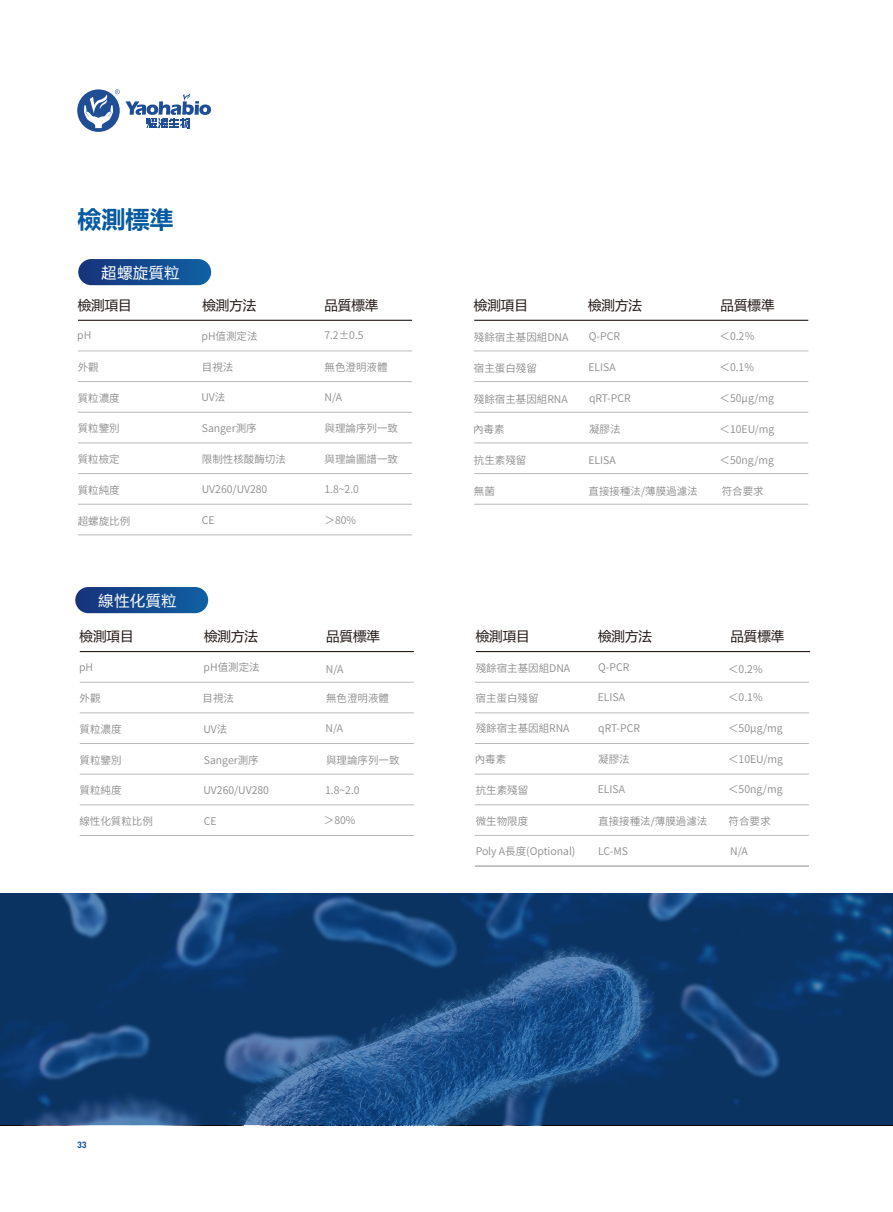
<style>
.page{position:relative;width:893px;height:1212px;background:#fff}
.page>*{position:absolute;margin:0;border:0;box-sizing:border-box;transform-origin:0 0}
.t1{font:700 24px "Microsoft Ya Hei";color:#065aa1}
.t2{font:15px "Microsoft Ya Hei";letter-spacing:.05em;color:#fff}
.t3{font:13.5px "Microsoft Ya Hei";color:#221815}
.t4{font:10.5px "Source Han Sans CN";color:#8b8b8b}
.t5{font:700 9px "DIN Pro";color:#0d509a}
</style>
<div class="page">
<div style="left:78px;top:259px;width:133px;height:26px;background:linear-gradient(to right,#19347c,#0f60a2);border-radius:13px"></div>
<hr style="left:78px;top:320px;width:334px;height:1px;background:#221815">
<hr style="left:78px;top:351px;width:334px;height:1px;background:#bababb">
<hr style="left:78px;top:381px;width:334px;height:1px;background:#bababb">
<hr style="left:78px;top:412px;width:334px;height:1px;background:#bababb">
<hr style="left:78px;top:443px;width:334px;height:1px;background:#bababb">
<hr style="left:78px;top:473px;width:334px;height:1px;background:#bababb">
<hr style="left:78px;top:504px;width:334px;height:1px;background:#bababb">
<hr style="left:78px;top:535px;width:334px;height:1px;background:#bababb">
<hr style="left:474px;top:320px;width:334px;height:1px;background:#221815">
<hr style="left:474px;top:351px;width:334px;height:1px;background:#bababb">
<hr style="left:474px;top:381px;width:334px;height:1px;background:#bababb">
<hr style="left:474px;top:412px;width:334px;height:1px;background:#bababb">
<hr style="left:474px;top:443px;width:334px;height:1px;background:#bababb">
<hr style="left:474px;top:473px;width:334px;height:1px;background:#bababb">
<hr style="left:474px;top:504px;width:334px;height:1px;background:#bababb">
<div style="left:75px;top:587px;width:133px;height:26px;background:linear-gradient(to right,#19347c,#0f60a2);border-radius:13px"></div>
<hr style="left:80px;top:651px;width:334px;height:1px;background:#221815">
<hr style="left:80px;top:682px;width:334px;height:1px;background:#bababb">
<hr style="left:80px;top:713px;width:334px;height:1px;background:#bababb">
<hr style="left:80px;top:743px;width:334px;height:1px;background:#bababb">
<hr style="left:80px;top:774px;width:334px;height:1px;background:#bababb">
<hr style="left:80px;top:804px;width:334px;height:1px;background:#bababb">
<hr style="left:80px;top:835px;width:334px;height:1px;background:#bababb">
<hr style="left:476px;top:651px;width:334px;height:1px;background:#221815">
<hr style="left:475px;top:682px;width:334px;height:1px;background:#bababb">
<hr style="left:475px;top:712px;width:334px;height:1px;background:#bababb">
<hr style="left:475px;top:743px;width:334px;height:1px;background:#bababb">
<hr style="left:475px;top:774px;width:334px;height:1px;background:#bababb">
<hr style="left:475px;top:804px;width:334px;height:1px;background:#bababb">
<hr style="left:475px;top:835px;width:334px;height:1px;background:#bababb">
<svg style="left:0;top:893px;width:893px;height:232px;background:#144073"></svg>
<svg style="left:126px;top:93px;width:85px;height:35px"></svg>
<svg style="left:77px;top:89px;width:43px;height:43px"></svg>
<h1 class="t1" style="left:77px;top:203px;width:97px">檢測標準</h1>
<h2 class="t2" style="left:102px;top:262px;width:79px">超螺旋質粒</h2>
<p class="t3" style="left:78px;top:296px;width:55px">檢測項目</p>
<p class="t3" style="left:202px;top:296px;width:55px">檢測方法</p>
<p class="t3" style="left:324px;top:296px;width:55px">品質標準</p>
<p class="t4" style="left:77px;top:329px;width:16px">pH</p>
<p class="t4" style="left:202px;top:330px;width:58px">pH值測定法</p>
<p class="t4" style="left:324px;top:329px;width:41px">7.2±0.5</p>
<p class="t4" style="left:78px;top:361px;width:23px">外觀</p>
<p class="t4" style="left:202px;top:361px;width:33px">目視法</p>
<p class="t4" style="left:324px;top:361px;width:64px">無色澄明液體</p>
<p class="t4" style="left:78px;top:392px;width:43px">質粒濃度</p>
<p class="t4" style="left:201px;top:392px;width:25px">UV法</p>
<p class="t4" style="left:324px;top:391px;width:19px">N/A</p>
<p class="t4" style="left:78px;top:422px;width:43px">質粒鑒別</p>
<p class="t4" style="left:202px;top:423px;width:56px">Sanger測序</p>
<p class="t4" style="left:324px;top:423px;width:75px">與理論序列一致</p>
<p class="t4" style="left:78px;top:453px;width:43px">質粒檢定</p>
<p class="t4" style="left:202px;top:453px;width:85px">限制性核酸酶切法</p>
<p class="t4" style="left:324px;top:453px;width:75px">與理論圖譜一致</p>
<p class="t4" style="left:78px;top:484px;width:43px">質粒純度</p>
<p class="t4" style="left:202px;top:483px;width:67px">UV260/UV280</p>
<p class="t4" style="left:324px;top:483px;width:36px">1.8~2.0</p>
<p class="t4" style="left:78px;top:515px;width:54px">超螺旋比例</p>
<p class="t4" style="left:202px;top:514px;width:14px">CE</p>
<p class="t4" style="left:324px;top:514px;width:33px">＞80%</p>
<h2 class="t2" style="left:99px;top:590px;width:79px">線性化質粒</h2>
<p class="t3" style="left:79px;top:627px;width:55px">檢測項目</p>
<p class="t3" style="left:204px;top:627px;width:55px">檢測方法</p>
<p class="t3" style="left:326px;top:627px;width:55px">品質標準</p>
<p class="t4" style="left:79px;top:661px;width:16px">pH</p>
<p class="t4" style="left:204px;top:661px;width:58px">pH值測定法</p>
<p class="t4" style="left:80px;top:693px;width:22px">外觀</p>
<p class="t4" style="left:326px;top:663px;width:19px">N/A</p>
<p class="t4" style="left:203px;top:692px;width:33px">目視法</p>
<p class="t4" style="left:326px;top:693px;width:64px">無色澄明液體</p>
<p class="t4" style="left:80px;top:723px;width:43px">質粒濃度</p>
<p class="t4" style="left:203px;top:723px;width:25px">UV法</p>
<p class="t4" style="left:326px;top:722px;width:19px">N/A</p>
<p class="t4" style="left:80px;top:754px;width:43px">質粒鑒別</p>
<p class="t4" style="left:204px;top:754px;width:56px">Sanger測序</p>
<p class="t4" style="left:326px;top:754px;width:75px">與理論序列一致</p>
<p class="t4" style="left:80px;top:785px;width:43px">質粒純度</p>
<p class="t4" style="left:203px;top:784px;width:67px">UV260/UV280</p>
<p class="t4" style="left:325px;top:784px;width:36px">1.8~2.0</p>
<p class="t4" style="left:79px;top:815px;width:75px">線性化質粒比例</p>
<p class="t4" style="left:204px;top:815px;width:14px">CE</p>
<p class="t4" style="left:324px;top:814px;width:33px">＞80%</p>
<p class="t3" style="left:474px;top:296px;width:55px">檢測項目</p>
<p class="t3" style="left:588px;top:296px;width:55px">檢測方法</p>
<p class="t3" style="left:721px;top:296px;width:55px">品質標準</p>
<p class="t4" style="left:474px;top:331px;width:96px">殘餘宿主基因組DNA</p>
<p class="t4" style="left:589px;top:330px;width:33px">Q-PCR</p>
<p class="t4" style="left:719px;top:330px;width:37px">＜0.2％</p>
<p class="t4" style="left:474px;top:362px;width:64px">宿主蛋白殘留</p>
<p class="t4" style="left:588px;top:361px;width:29px">ELISA</p>
<p class="t4" style="left:719px;top:361px;width:36px">＜0.1%</p>
<p class="t4" style="left:474px;top:393px;width:95px">殘餘宿主基因組RNA</p>
<p class="t4" style="left:589px;top:392px;width:43px">qRT-PCR</p>
<p class="t4" style="left:719px;top:392px;width:56px">＜50μg/mg</p>
<p class="t4" style="left:473px;top:424px;width:33px">內毒素</p>
<p class="t4" style="left:589px;top:424px;width:33px">凝膠法</p>
<p class="t4" style="left:719px;top:423px;width:56px">＜10EU/mg</p>
<p class="t4" style="left:474px;top:454px;width:54px">抗生素殘留</p>
<p class="t4" style="left:588px;top:454px;width:29px">ELISA</p>
<p class="t4" style="left:719px;top:454px;width:56px">＜50ng/mg</p>
<p class="t4" style="left:474px;top:485px;width:22px">無菌</p>
<p class="t4" style="left:589px;top:485px;width:111px">直接接種法/薄膜過濾法</p>
<p class="t4" style="left:722px;top:485px;width:43px">符合要求</p>
<p class="t3" style="left:476px;top:627px;width:55px">檢測項目</p>
<p class="t3" style="left:598px;top:627px;width:55px">檢測方法</p>
<p class="t3" style="left:730px;top:627px;width:55px">品質標準</p>
<p class="t4" style="left:476px;top:662px;width:96px">殘餘宿主基因組DNA</p>
<p class="t4" style="left:598px;top:661px;width:33px">Q-PCR</p>
<p class="t4" style="left:728px;top:663px;width:36px">＜0.2%</p>
<p class="t4" style="left:476px;top:692px;width:64px">宿主蛋白殘留</p>
<p class="t4" style="left:598px;top:691px;width:29px">ELISA</p>
<p class="t4" style="left:728px;top:692px;width:36px">＜0.1%</p>
<p class="t4" style="left:476px;top:722px;width:95px">殘餘宿主基因組RNA</p>
<p class="t4" style="left:598px;top:722px;width:43px">qRT-PCR</p>
<p class="t4" style="left:728px;top:722px;width:56px">＜50μg/mg</p>
<p class="t4" style="left:475px;top:753px;width:33px">內毒素</p>
<p class="t4" style="left:598px;top:753px;width:33px">凝膠法</p>
<p class="t4" style="left:728px;top:753px;width:56px">＜10EU/mg</p>
<p class="t4" style="left:476px;top:784px;width:54px">抗生素殘留</p>
<p class="t4" style="left:598px;top:783px;width:29px">ELISA</p>
<p class="t4" style="left:728px;top:783px;width:56px">＜50ng/mg</p>
<p class="t4" style="left:476px;top:815px;width:54px">微生物限度</p>
<p class="t4" style="left:598px;top:815px;width:111px">直接接種法/薄膜過濾法</p>
<p class="t4" style="left:729px;top:815px;width:43px">符合要求</p>
<p class="t4" style="left:476px;top:845px;width:101px">Poly A長度(Optional)</p>
<p class="t4" style="left:598px;top:845px;width:31px">LC-MS</p>
<p class="t4" style="left:730px;top:845px;width:19px">N/A</p>
<p class="t5" style="left:77px;top:1139px;width:11px">33</p>
</div>
